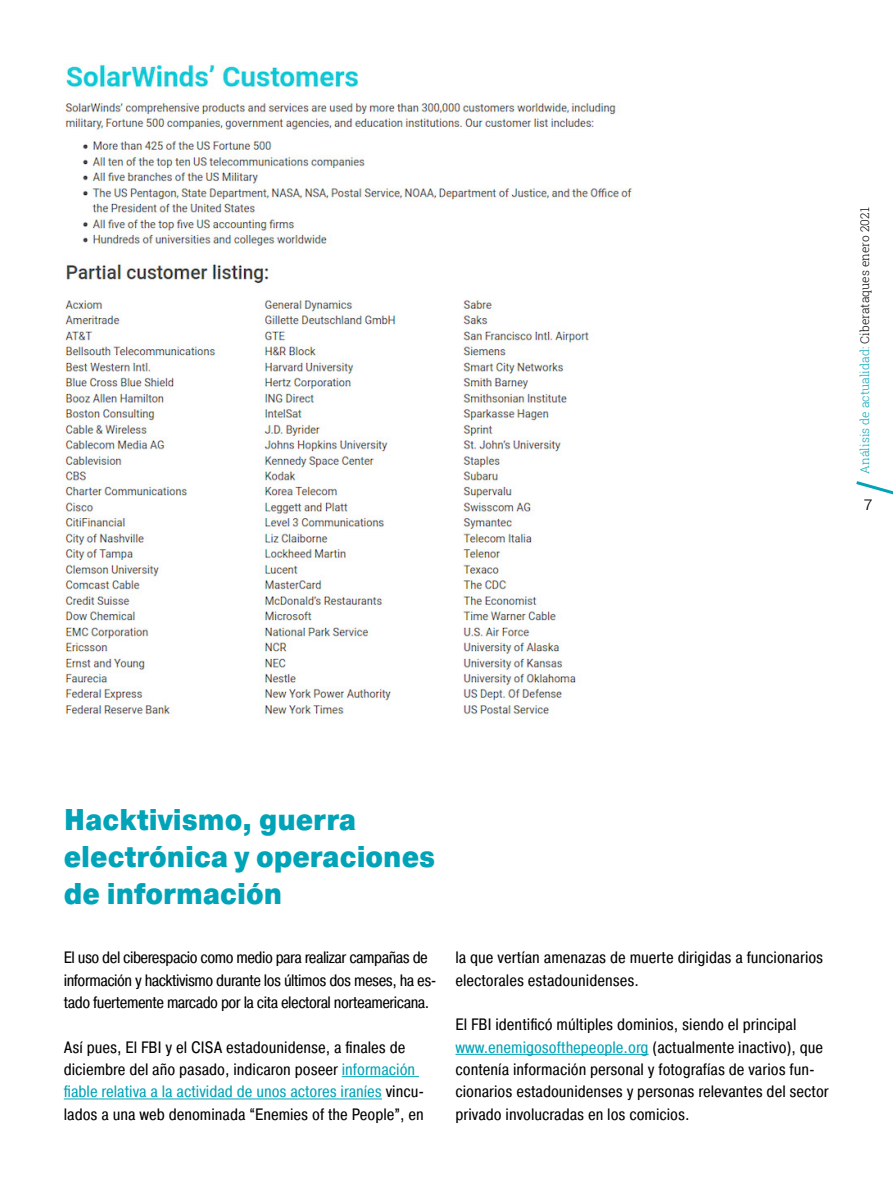
<style>
.page{position:relative;width:893px;height:1191px;background:#fff}
.page>*{position:absolute;margin:0;border:0;box-sizing:border-box;transform-origin:0 0}
.t1{font:900 30px/37.2px "Pragmatica Cond";color:#00a3b7}
.t2{font:16.5px/22.4px "Pragmatica Cond";color:#000}
.t3{font:16.5px/22.4px "Pragmatica Cond";letter-spacing:-.03em;color:#000}
.t4{font:300 15px "Pragmatica";color:#000}
.t5{font:300 12px "Roboto Slab";color:#00a3b7}
.s1{color:#000}
.s2{color:#00a3b7}
</style>
<div class="page">
<svg style="left:856px;top:481px;width:37px;height:14px"></svg>
<hr style="left:342px;top:1076px;width:77px;height:1px;background:#00a3b7">
<hr style="left:64px;top:1098px;width:318px;height:1px;background:#00a3b7">
<hr style="left:455px;top:1054px;width:194px;height:1px;background:#00a3b7">
<img style="left:64px;top:64px;width:569px;height:654px">
<p class="t5" style="left:857px;top:474px;width:268px;rotate:-90deg">Análisis de actualidad: <span class="s1">Ciberataques enero 2021</span></p>
<p class="t4" style="left:864px;top:495px;width:10px">7</p>
<h1 class="t1" style="left:64px;top:801px;width:373px">Hacktivismo, guerra electrónica y operaciones de información</h1>
<p class="t3" style="left:64px;top:946px;width:374px">El uso del ciberespacio como medio para realizar campañas de información y hacktivismo durante los últimos dos meses, ha es&shy;tado fuertemente marcado por la cita electoral norteamericana.</p>
<p class="t2" style="left:64px;top:1035px;width:362px">Así pues, El FBI y el CISA estadounidense, a finales de diciembre del año pasado, indicaron poseer <span class="s2">información fiable relativa a la actividad de unos actores iraníes</span> vincu&shy;lados a una web denominada “Enemies of the People”, en</p>
<p class="t2" style="left:455px;top:946px;width:369px">la que vertían amenazas de muerte dirigidas a funcionarios electorales estadounidenses.</p>
<p class="t2" style="left:455px;top:1013px;width:375px">El FBI identificó múltiples dominios, siendo el principal <span class="s2">www.enemigosofthepeople.org</span> (actualmente inactivo), que contenía información personal y fotografías de varios fun&shy;cionarios estadounidenses y personas relevantes del sector privado involucradas en los comicios.</p>
</div>
